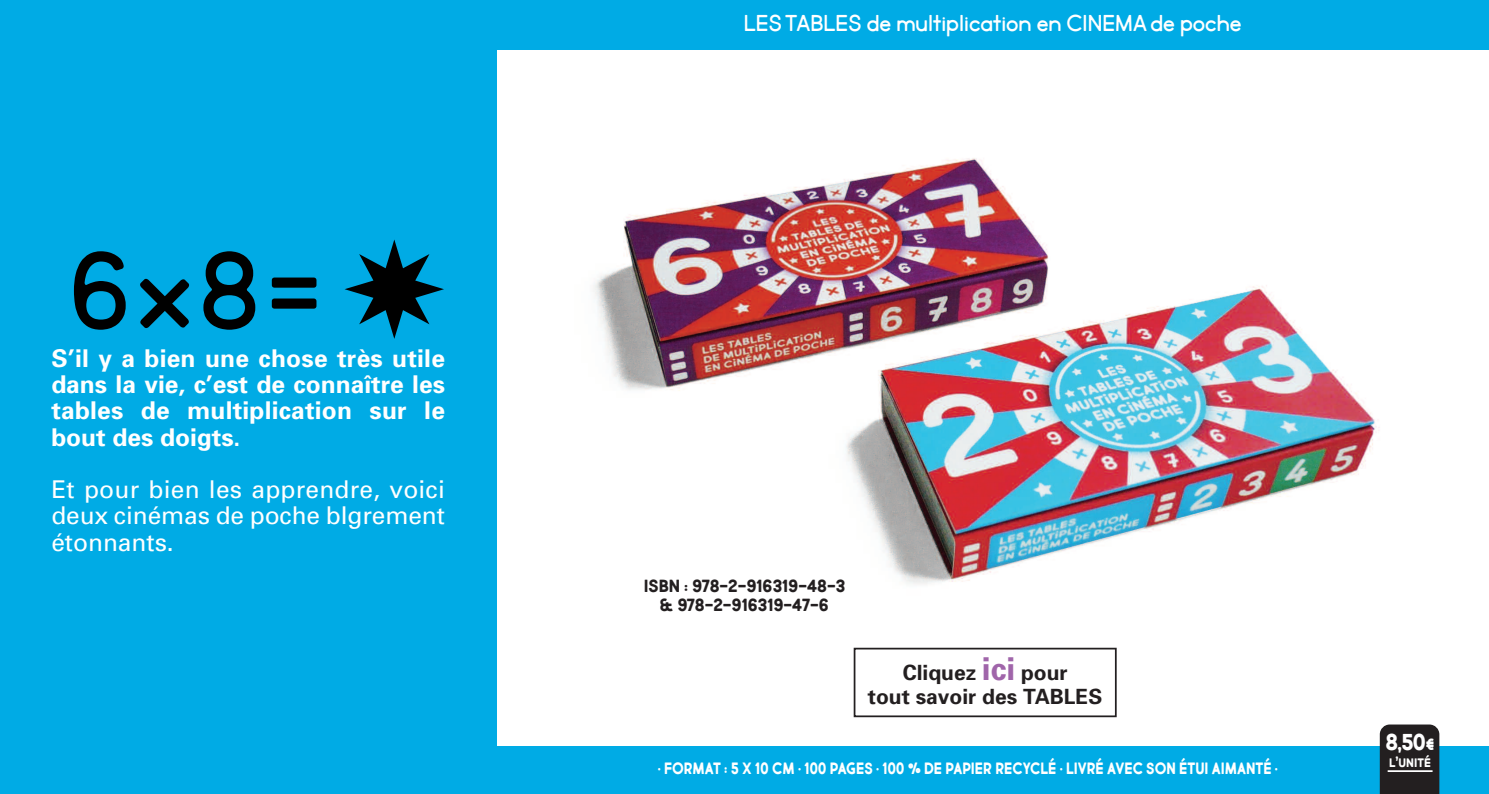
<style>
.page{position:relative;width:1489px;height:794px;background:#fff}
.page>*{position:absolute;margin:0;border:0;box-sizing:border-box;transform-origin:0 0}
.t1{font:700 24.5px/26.2px "Univers";letter-spacing:.01em;color:#fff;text-align:justify}
.t2{font:24.5px/26.2px "Univers";letter-spacing:-.005em;color:#fff;text-align:justify}
.t3{font:24.5px "Market Fresh";color:#fff}
.t4{font:700 24.5px "Market Fresh";color:#fff}
.t5{font:700 21px/24.5px "Univers";color:#231f20;text-align:center}
.t6{font:700 17.5px "Market Fresh";color:#fff;scale:.9 1}
.t7{font:17.5px/19.2px "Market Fresh Bold All Caps";color:#231f20;text-align:center}
.t8{font:700 13.12px "Market Fresh";color:#fff}
.s1{font-size:31.5px;color:#a065aa}
.s2{font-size:17.5px}
</style>
<div class="page">
<img style="left:594px;top:158px;width:786px;height:426px">
<div style="left:0;top:2px;width:496px;height:792px;background:#00abe5"></div>
<div style="left:0;top:746px;width:1488px;height:48px;background:#00abe5"></div>
<div style="left:0;top:0;width:1488px;height:50px;background:#00abe5"></div>
<div style="left:853px;top:648px;width:263px;height:69px;border:2px solid #231f20"></div>
<div style="left:1379px;top:724px;width:60px;height:70px;background:#231f20"></div>
<hr style="left:1387px;top:770px;width:45px;height:2px;background:#fff">
<svg style="left:272px;top:298px;width:44px;height:11px"></svg>
<svg style="left:272px;top:277px;width:44px;height:11px"></svg>
<svg style="left:203px;top:251px;width:52px;height:79px"></svg>
<svg style="left:74px;top:251px;width:52px;height:79px"></svg>
<svg style="left:140px;top:279px;width:49px;height:49px"></svg>
<svg style="left:344px;top:239px;width:100px;height:100px"></svg>
<p class="t1" style="left:51px;top:347px;width:395px">S’il y a bien une chose très utile dans la vie, c’est de connaître les tables de multiplication sur le bout des doigts.</p>
<p class="t2" style="left:51px;top:478px;width:395px">Et pour bien les apprendre, voici deux cinémas de poche bIgrement étonnants.</p>
<p class="t3" style="left:743px;top:12px;width:499px">LES TABLES de multiplication en CINEMAde poche</p>
<p class="t7" style="left:643px;top:576px;width:203px">isbn : 978-2-916319-48-3 &amp; 978-2-916319-47-6</p>
<p class="t5" style="left:868px;top:662px;width:236px">Cliquez <span class="s1">ici</span> pour<br>tout savoir des TABLES</p>
<p class="t6" style="left:657px;top:761px;width:690px">• FORMAT : 5 X 10 CM • 100 PAGES • 100 % DE PAPIER RECYCLÉ • LIVRÉ AVEC SON ÉTUI AIMANTÉ •</p>
<p class="t4" style="left:1385px;top:731px;width:50px">8,50<span class="s2">€</span></p>
<p class="t8" style="left:1388px;top:757px;width:43px">L<span class="s2">’</span>UNITÉ</p>
</div>
